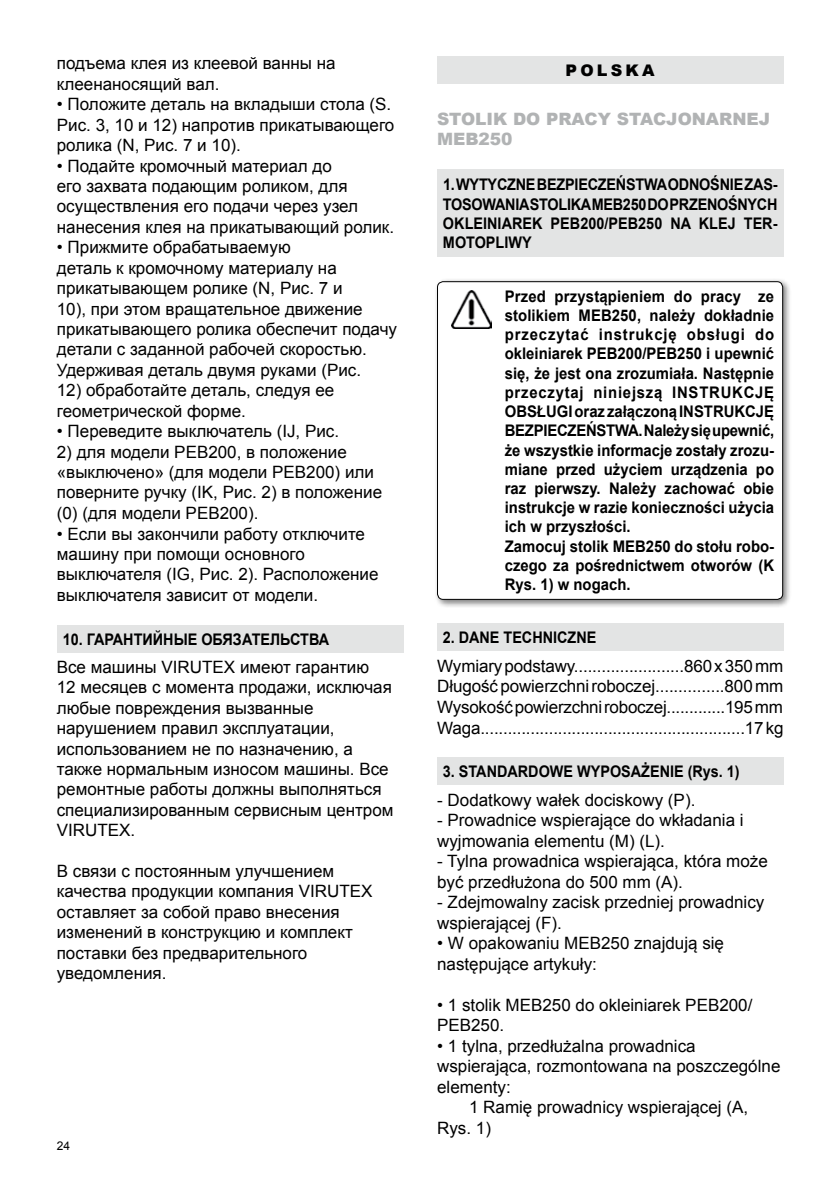
<style>
.page{position:relative;width:840px;height:1191px;background:#fff}
.page>*{position:absolute;margin:0;border:0;box-sizing:border-box;transform-origin:0 0}
.t1{font:17px/20.4px "Arial";color:#000}
.t2{font:900 17px/20.4px "Arial";color:#b1b3b4}
.t3{font:700 16px/19.2px "Arial";color:#000;scale:.93 1}
.t4{font:700 16px/19.2px "Arial";color:#000;text-align:justify;scale:.9 1}
.t5{font:900 16px "Arial";letter-spacing:.2em;color:#000}
.t6{font:12px "Arial";color:#000}
</style>
<div class="page">
<div style="left:57px;top:625px;width:346px;height:27px;background:#e3e4e4"></div>
<div style="left:437px;top:57px;width:345px;height:27px;background:#e3e4e4"></div>
<div style="left:437px;top:169px;width:345px;height:88px;background:#e3e4e4"></div>
<div style="left:433px;top:278px;width:358px;height:330px;background:#000;opacity:.5"></div>
<div style="left:437px;top:282px;width:345px;height:317px;background:#fff;border-radius:6px"></div>
<img style="left:451px;top:290px;width:40px;height:39px">
<div style="left:437px;top:281px;width:345px;height:319px;border:1px solid #000;border-radius:6px"></div>
<div style="left:437px;top:623px;width:345px;height:28px;background:#e3e4e4"></div>
<div style="left:437px;top:757px;width:345px;height:28px;background:#e3e4e4"></div>
<p class="t1" style="left:57px;top:53px;width:280px">подъема клея из клеевой ванны на клеенаносящий вал.</p>
<p class="t1" style="left:57px;top:94px;width:339px">• Положите деталь на вкладыши стола (S.<br>Рис. 3, 10 и 12) напротив прикатывающего ролика (N, Рис. 7 и 10).</p>
<p class="t1" style="left:57px;top:155px;width:338px">• Подайте кромочный материал до<br>его захвата подающим роликом, для осуществления его подачи через узел нанесения клея на прикатывающий ролик.</p>
<p class="t1" style="left:57px;top:237px;width:341px">• Прижмите обрабатываемую<br>деталь к кромочному материалу на прикатывающем ролике (N, Рис. 7 и<br>10), при этом вращательное движение прикатывающего ролика обеспечит подачу детали с заданной рабочей скоростью.<br>Удерживая деталь двумя руками (Рис.</p>
<p class="t1" style="left:57px;top:380px;width:279px">12) обработайте деталь, следуя ее геометрической форме.</p>
<p class="t1" style="left:57px;top:421px;width:283px">• Переведите выключатель (IJ, Рис.</p>
<p class="t1" style="left:57px;top:442px;width:326px">2) для модели PEB200, в положение «выключено» (для модели PEB200) или поверните ручку (IK, Рис. 2) в положение (0) (для модели PEB200).</p>
<p class="t1" style="left:57px;top:523px;width:323px">• Если вы закончили работу отключите машину при помощи основного выключателя (IG, Рис. 2). Расположение выключателя зависит от модели.</p>
<p class="t4" style="left:63px;top:630px;width:297px">10. ГАРАНТИЙНЫЕ ОБЯЗАТЕЛЬСТВА</p>
<p class="t1" style="left:57px;top:657px;width:338px">Все машины VIRUTEX имеют гарантию<br>12 месяцев с момента продажи, исключая любые повреждения вызванные нарушением правил эксплуатации, использованием не по назначению, а также нормальным износом машины. Все ремонтные работы должны выполняться специализированным сервисным центром VIRUTEX.</p>
<p class="t1" style="left:57px;top:861px;width:317px">В связи с постоянным улучшением качества продукции компания VIRUTEX оставляет за собой право внесения изменений в конструкцию и комплект поставки без предварительного уведомления.</p>
<p class="t6" style="left:57px;top:1138px;width:15px">24</p>
<p class="t5" style="left:565px;top:59px;width:90px">РOLSKA</p>
<p class="t2" style="left:437px;top:108px;width:334px">STOLIK DO PRACY STACJONARNEJ<br>MEB250</p>
<p class="t4" style="left:442px;top:176px;width:373px">1. WYTYCZNE BEZPIECZEŃSTWA ODNOŚNIE ZAS-TOSOWANIA STOLIKA MEB250 DO PRZENOŚNYCH OKLEINIAREK PEB200/PEB250 NA KLEJ TER-MOTOPLIWY</p>
<p class="t3" style="left:504px;top:287px;width:291px">Przed przystąpieniem do pracy ze stolikiem MEB250, należy dokładnie przeczytać instrukcję obsługi do okleiniarek PEB200/PEB250 i upewnić się, że jest ona zrozumiała. Następnie przeczytaj niniejszą INSTRUKCJĘ OBSŁUGI oraz załączoną INSTRUKCJĘ BEZPIECZEŃSTWA. Należy się upewnić, że wszystkie informacje zostały zrozu&shy;miane przed użyciem urządzenia po raz pierwszy. Należy zachować obie instrukcje w razie konieczności użycia ich w przyszłości.<br>Zamocuj stolik MEB250 do stołu robo&shy;czego za pośrednictwem otworów (K Rys. 1) w nogach.</p>
<p class="t4" style="left:442px;top:628px;width:172px">2. DANE TECHNICZNE</p>
<p class="t1" style="left:437px;top:655px;width:347px;text-align:justify">Wymiary podstawy........................860 x 350 mm Długość powierzchni roboczej...............800 mm Wysokość powierzchni roboczej.............195 mm Waga..........................................................17 kg</p>
<p class="t4" style="left:442px;top:762px;width:331px">3. STANDARDOWE WYPOSAŻENIE (Rys. 1)</p>
<p class="t1" style="left:437px;top:789px;width:259px">- Dodatkowy wałek dociskowy (P).</p>
<p class="t1" style="left:437px;top:810px;width:308px">- Prowadnice wspierające do wkładania i wyjmowania elementu (M) (L).</p>
<p class="t1" style="left:437px;top:851px;width:332px">- Tylna prowadnica wspierająca, która może być przedłużona do 500 mm (A).</p>
<p class="t1" style="left:437px;top:892px;width:328px">- Zdejmowalny zacisk przedniej prowadnicy wspierającej (F).</p>
<p class="t1" style="left:437px;top:933px;width:288px">• W opakowaniu MEB250 znajdują się następujące artykuły:</p>
<p class="t1" style="left:437px;top:995px;width:317px">• 1 stolik MEB250 do okleiniarek PEB200/<br>PEB250.</p>
<p class="t1" style="left:437px;top:1036px;width:260px">• 1 tylna, przedłużalna prowadnica</p>
<p class="t1" style="left:437px;top:1056px;width:344px">wspierająca, rozmontowana na poszczególne</p>
<p class="t1" style="left:437px;top:1076px;width:75px">elementy:</p>
<p class="t1" style="left:469px;top:1097px;width:280px">1 Ramię prowadnicy wspierającej (A,</p>
<p class="t1" style="left:437px;top:1117px;width:55px">Rys. 1)</p>
</div>
